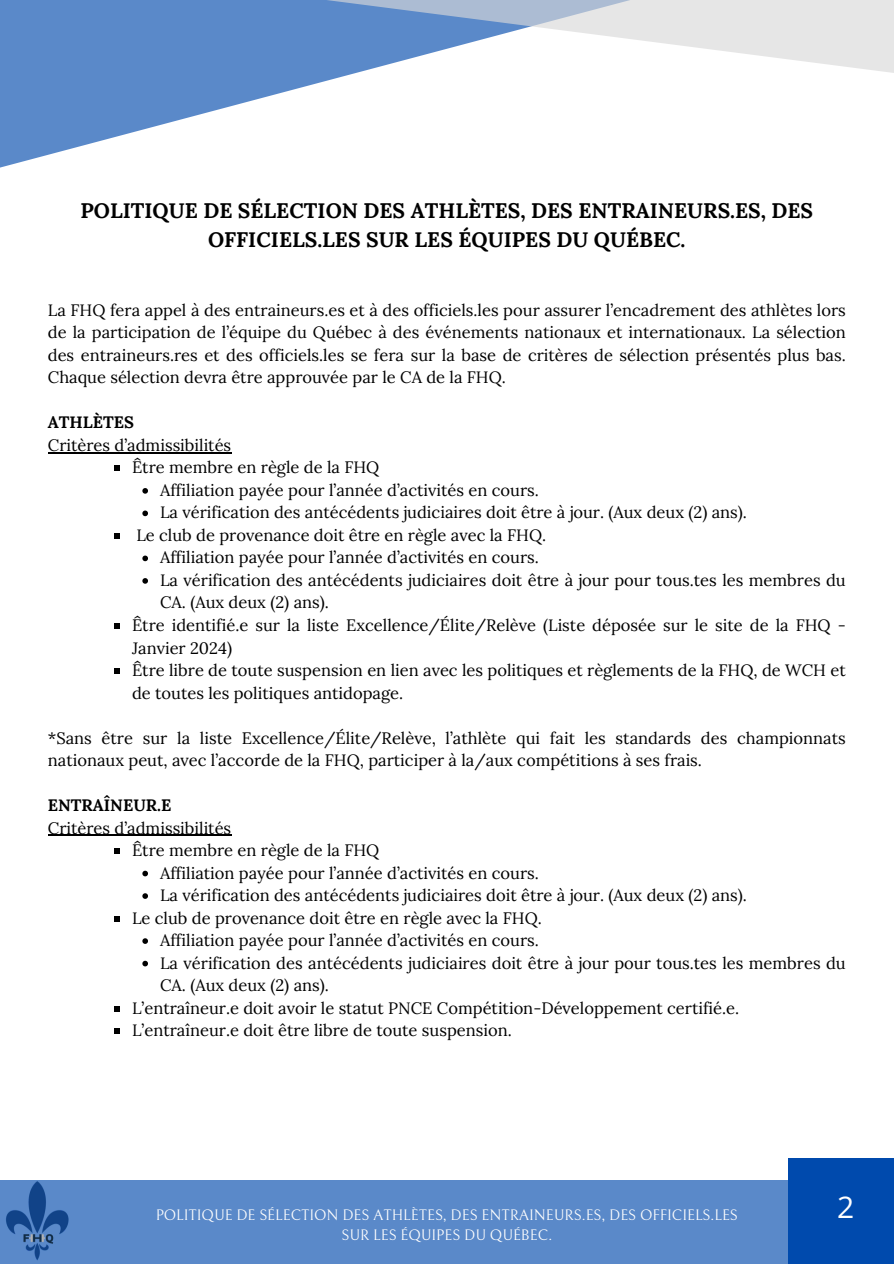
<style>
.page{position:relative;width:894px;height:1264px;background:#fff}
.page>*{position:absolute;margin:0;border:0;box-sizing:border-box;transform-origin:0 0}
.t1{font:30px "Open Sans";color:#fff}
.t2{font:700 21px/29.2px "Lora";color:#000;text-align:center}
.t3{font:16.5px/22.5px "Lora";color:#000}
.t4{font:700 16.5px "Lora";color:#000}
.t5{font:15px/20.2px "Bellefair";color:#fff;text-align:center}
</style>
<div class="page">
<div style="left:0;top:1180px;width:893px;height:83px;background:#5a89c9"></div>
<svg style="left:0;top:0;width:216px;height:168px;fill:#5a89c9"></svg>
<svg style="left:55px;top:0;width:838px;height:110px"></svg>
<div style="left:788px;top:1158px;width:105px;height:105px;background:#004aad"></div>
<img style="left:6px;top:1181px;width:63px;height:79px">
<hr style="left:48px;top:452px;width:183px;height:1px;background:#000">
<svg style="left:114px;top:465px;width:6px;height:6px"></svg>
<svg style="left:142px;top:488px;width:6px;height:5px"></svg>
<svg style="left:142px;top:510px;width:6px;height:6px"></svg>
<svg style="left:114px;top:533px;width:6px;height:5px"></svg>
<svg style="left:142px;top:555px;width:6px;height:6px"></svg>
<svg style="left:142px;top:578px;width:6px;height:5px"></svg>
<svg style="left:114px;top:623px;width:6px;height:5px"></svg>
<svg style="left:114px;top:668px;width:6px;height:5px"></svg>
<hr style="left:48px;top:834px;width:183px;height:1px;background:#000">
<svg style="left:114px;top:848px;width:6px;height:5px"></svg>
<svg style="left:142px;top:870px;width:6px;height:6px"></svg>
<svg style="left:142px;top:893px;width:6px;height:5px"></svg>
<svg style="left:114px;top:916px;width:6px;height:5px"></svg>
<svg style="left:142px;top:938px;width:6px;height:5px"></svg>
<svg style="left:142px;top:960px;width:6px;height:6px"></svg>
<svg style="left:114px;top:1006px;width:6px;height:5px"></svg>
<svg style="left:114px;top:1028px;width:6px;height:5px"></svg>
<p class="t2" style="left:80px;top:195px;width:734px">POLITIQUE DE SÉLECTION DES ATHLÈTES, DES ENTRAINEURS.ES, DES<br>OFFICIELS.LES SUR LES ÉQUIPES DU QUÉBEC.</p>
<h1 class="t3" style="left:48px;top:298px;width:799px;text-align:justify">La FHQ fera appel à des entraineurs.es et à des officiels.les pour assurer l’encadrement des athlètes lors de la participation de l’équipe du Québec à des événements nationaux et internationaux. La sélection des entraineurs.res et des officiels.les se fera sur la base de critères de sélection présentés plus bas.<br>Chaque sélection devra être approuvée par le CA de la FHQ.</h1>
<p class="t4" style="left:48px;top:412px;width:88px">ATHLÈTES</p>
<p class="t3" style="left:48px;top:433px;width:185px">Critères d’admissibilités</p>
<p class="t3" style="left:132px;top:456px;width:249px">Être membre en règle de la FHQ</p>
<p class="t3" style="left:160px;top:478px;width:380px">Affiliation payée pour l’année d’activités en cours.</p>
<p class="t3" style="left:160px;top:501px;width:588px">La vérification des antécédents judiciaires doit être à jour. (Aux deux (2) ans).</p>
<p class="t3" style="left:136px;top:523px;width:411px">Le club de provenance doit être en règle avec la FHQ.</p>
<p class="t3" style="left:160px;top:546px;width:380px">Affiliation payée pour l’année d’activités en cours.</p>
<p class="t3" style="left:160px;top:568px;width:687px">La vérification des antécédents judiciaires doit être à jour pour tous.tes les membres du<br>CA. (Aux deux (2) ans).</p>
<p class="t3" style="left:132px;top:613px;width:715px">Être identifié.e sur la liste Excellence/Élite/Relève (Liste déposée sur le site de la FHQ -<br>Janvier 2024)</p>
<p class="t3" style="left:132px;top:658px;width:715px">Être libre de toute suspension en lien avec les politiques et règlements de la FHQ, de WCH et de toutes les politiques antidopage.</p>
<p class="t3" style="left:48px;top:726px;width:799px">*Sans être sur la liste Excellence/Élite/Relève, l’athlète qui fait les standards des championnats nationaux peut, avec l’accorde de la FHQ, participer à la/aux compétitions à ses frais.</p>
<p class="t4" style="left:48px;top:794px;width:125px">ENTRAÎNEUR.E</p>
<p class="t3" style="left:48px;top:816px;width:185px">Critères d’admissibilités</p>
<p class="t3" style="left:132px;top:838px;width:249px">Être membre en règle de la FHQ</p>
<p class="t3" style="left:160px;top:861px;width:380px">Affiliation payée pour l’année d’activités en cours.</p>
<p class="t3" style="left:160px;top:883px;width:588px">La vérification des antécédents judiciaires doit être à jour. (Aux deux (2) ans).</p>
<p class="t3" style="left:132px;top:906px;width:411px">Le club de provenance doit être en règle avec la FHQ.</p>
<p class="t3" style="left:160px;top:928px;width:380px">Affiliation payée pour l’année d’activités en cours.</p>
<p class="t3" style="left:160px;top:951px;width:687px">La vérification des antécédents judiciaires doit être à jour pour tous.tes les membres du<br>CA. (Aux deux (2) ans).</p>
<p class="t3" style="left:132px;top:996px;width:608px">L’entraîneur.e doit avoir le statut PNCE Compétition-Développement certifié.e.</p>
<p class="t3" style="left:132px;top:1018px;width:381px">L’entraîneur.e doit être libre de toute suspension.</p>
<p class="t5" style="left:156px;top:1205px;width:583px">POLITIQUE DE SÉLECTION DES ATHLÈTES, DES ENTRAINEURS.ES, DES OFFICIELS.LES<br>SUR LES ÉQUIPES DU QUÉBEC.</p>
<p class="t1" style="left:837px;top:1186px;width:19px">2</p>
</div>
